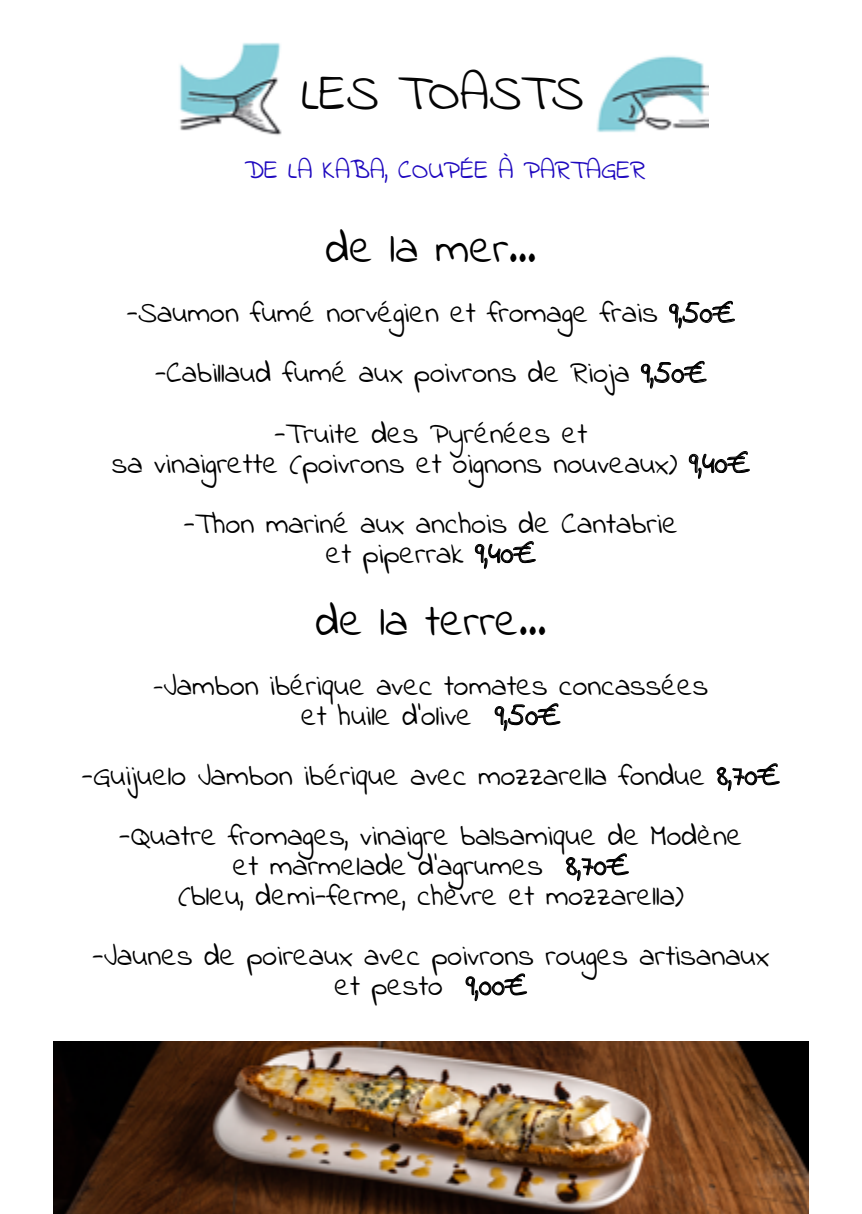
<style>
.page{position:relative;width:862px;height:1214px;background:#fff}
.page>*{position:absolute;margin:0;border:0;box-sizing:border-box;transform-origin:0 0}
.t1{font:38.8px "Indie Flower";color:#040404}
.t2{font:34px "Indie Flower";color:#000}
.t3{font:22.6px/30px "Indie Flower";color:#000;text-align:center}
.t4{font:20px "Indie Flower";color:#1e08bf}
.s1{font-size:20px}
</style>
<div class="page">
<svg style="left:669px;top:301px;width:66px;height:27px"></svg>
<svg style="left:641px;top:361px;width:65px;height:27px"></svg>
<svg style="left:689px;top:451px;width:61px;height:27px"></svg>
<svg style="left:475px;top:541px;width:61px;height:27px"></svg>
<svg style="left:495px;top:703px;width:65px;height:27px"></svg>
<svg style="left:717px;top:763px;width:62px;height:27px"></svg>
<svg style="left:566px;top:853px;width:63px;height:27px"></svg>
<svg style="left:465px;top:973px;width:62px;height:27px"></svg>
<img style="left:53px;top:1041px;width:756px;height:172px">
<img style="left:179px;top:43px;width:530px;height:92px">
<h1 class="t1" style="left:301px;top:73px;width:284px">LES TOASTS</h1>
<p class="t4" style="left:244px;top:159px;width:403px">DE LA KABA, COUPÉE À PARTAGER</p>
<h2 class="t2" style="left:326px;top:231px;width:212px">de la mer…</h2>
<p class="t3" style="left:127px;top:299px;width:610px">-Saumon fumé norvégien et fromage frais 9,50€</p>
<p class="t3" style="left:155px;top:359px;width:553px">-Cabillaud fumé aux poivrons de Rioja 9,50€</p>
<p class="t3" style="left:112px;top:419px;width:639px">-Truite des Pyrénées et<br>sa vinaigrette (poivrons et oignons nouveaux) 9,40€</p>
<p class="t3" style="left:184px;top:509px;width:495px">-Thon mariné aux anchois de Cantabrie et piperrak 9,40€</p>
<h2 class="t2" style="left:316px;top:603px;width:232px">de la terre...</h2>
<p class="t3" style="left:154px;top:671px;width:556px"><span class="s1">-</span>Jambon ibérique avec tomates concassées et huile d'olive 9,50€</p>
<p class="t3" style="left:82px;top:761px;width:699px">-Guijuelo Jambon ibérique avec mozzarella fondue 8,70€</p>
<p class="t3" style="left:119px;top:821px;width:625px">-Quatre fromages, vinaigre balsamique de Modène et marmelade d'agrumes 8,70€<br>(bleu, demi-ferme, chèvre et mozzarella)</p>
<p class="t3" style="left:92px;top:941px;width:678px">-Jaunes de poireaux avec poivrons rouges artisanaux et pesto 9,00€</p>
</div>
